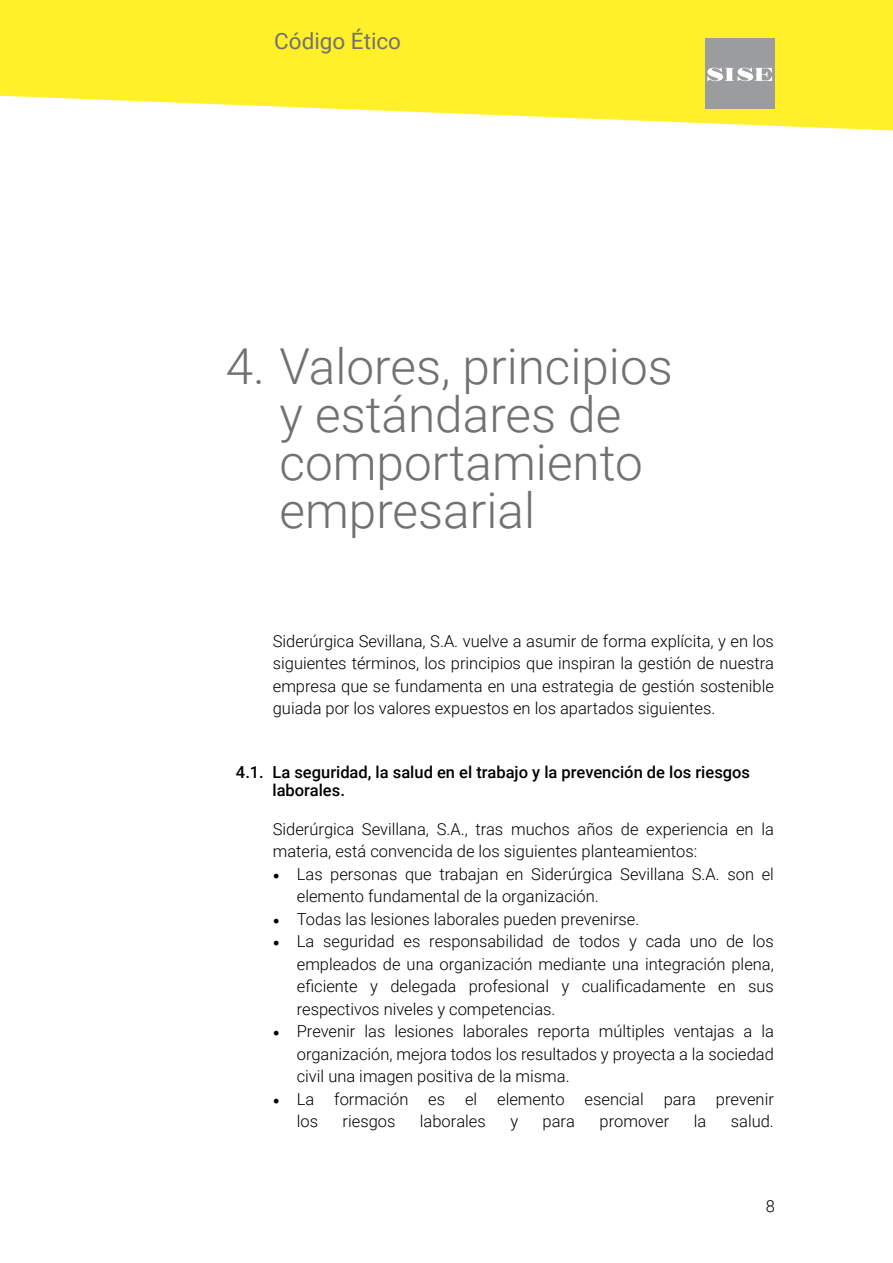
<style>
.page{position:relative;width:893px;height:1263px;background:#fff}
.page>*{position:absolute;margin:0;border:0;box-sizing:border-box;transform-origin:0 0}
.t1{font:300 49.5px/48px "Roboto";color:#727171}
.t2{font:22.5px "Roboto";color:#727271}
.t3{font:300 16.5px/22.5px "Roboto";color:#000;text-align:justify}
.t4{font:500 16.5px/18px "Roboto";color:#000}
.s1{font-family:"Minion Pro";font-weight:400;font-size:18px}
</style>
<div class="page">
<svg style="left:0;top:0;width:893px;height:130px;fill:#fff029"></svg>
<div style="left:705px;top:38px;width:70px;height:70px;background:#9a9c9e"></div>
<svg style="left:707px;top:68px;width:65px;height:13px"></svg>
<h2 class="t2" style="left:274px;top:25px;width:128px">Código Ético</h2>
<h1 class="t1" style="left:280px;top:341px;width:395px;text-indent:-54px">4. Valores, principios y estándares de comportamiento empresarial</h1>
<p class="t3" style="left:273px;top:629px;width:503px">Siderúrgica Sevillana, S.A. vuelve a asumir de forma explícita, y en los siguientes términos, los principios que inspiran la gestión de nuestra empresa que se fundamenta en una estrategia de gestión sostenible guiada por los valores expuestos en los apartados siguientes.</p>
<p class="t4" style="left:272px;top:762px;width:479px;text-indent:-36px">4.1. La seguridad, la salud en el trabajo y la prevención de los riesgos laborales.</p>
<p class="t3" style="left:273px;top:817px;width:503px">Siderúrgica Sevillana, S.A., tras muchos años de experiencia en la materia, está convencida de los siguientes planteamientos:</p>
<p class="t3" style="left:297px;top:862px;width:479px;text-indent:-24px"><span class="s1">•</span> Las personas que trabajan en Siderúrgica Sevillana S.A. son el elemento fundamental de la organización.</p>
<p class="t3" style="left:273px;top:907px;width:368px"><span class="s1">•</span> Todas las lesiones laborales pueden prevenirse.</p>
<p class="t3" style="left:297px;top:929px;width:479px;text-indent:-24px"><span class="s1">•</span> La seguridad es responsabilidad de todos y cada uno de los empleados de una organización mediante una integración plena, eficiente y delegada profesional y cualificadamente en sus respectivos niveles y competencias.</p>
<p class="t3" style="left:297px;top:1019px;width:479px;text-indent:-24px"><span class="s1">•</span> Prevenir las lesiones laborales reporta múltiples ventajas a la organización, mejora todos los resultados y proyecta a la sociedad civil una imagen positiva de la misma.</p>
<p class="t3" style="left:297px;top:1087px;width:479px;text-indent:-24px"><span class="s1">•</span> La formación es el elemento esencial para prevenir los</p>
<p class="t3" style="left:343px;top:1109px;width:54px">riesgos</p>
<p class="t3" style="left:420px;top:1109px;width:67px">laborales</p>
<p class="t3" style="left:510px;top:1109px;width:9px">y</p>
<p class="t3" style="left:543px;top:1109px;width:34px">para</p>
<p class="t3" style="left:599px;top:1109px;width:71px">promover</p>
<p class="t3" style="left:694px;top:1109px;width:14px">la</p>
<p class="t3" style="left:731px;top:1109px;width:45px">salud.</p>
<p class="t3" style="left:766px;top:1194px;width:11px">8</p>
</div>
